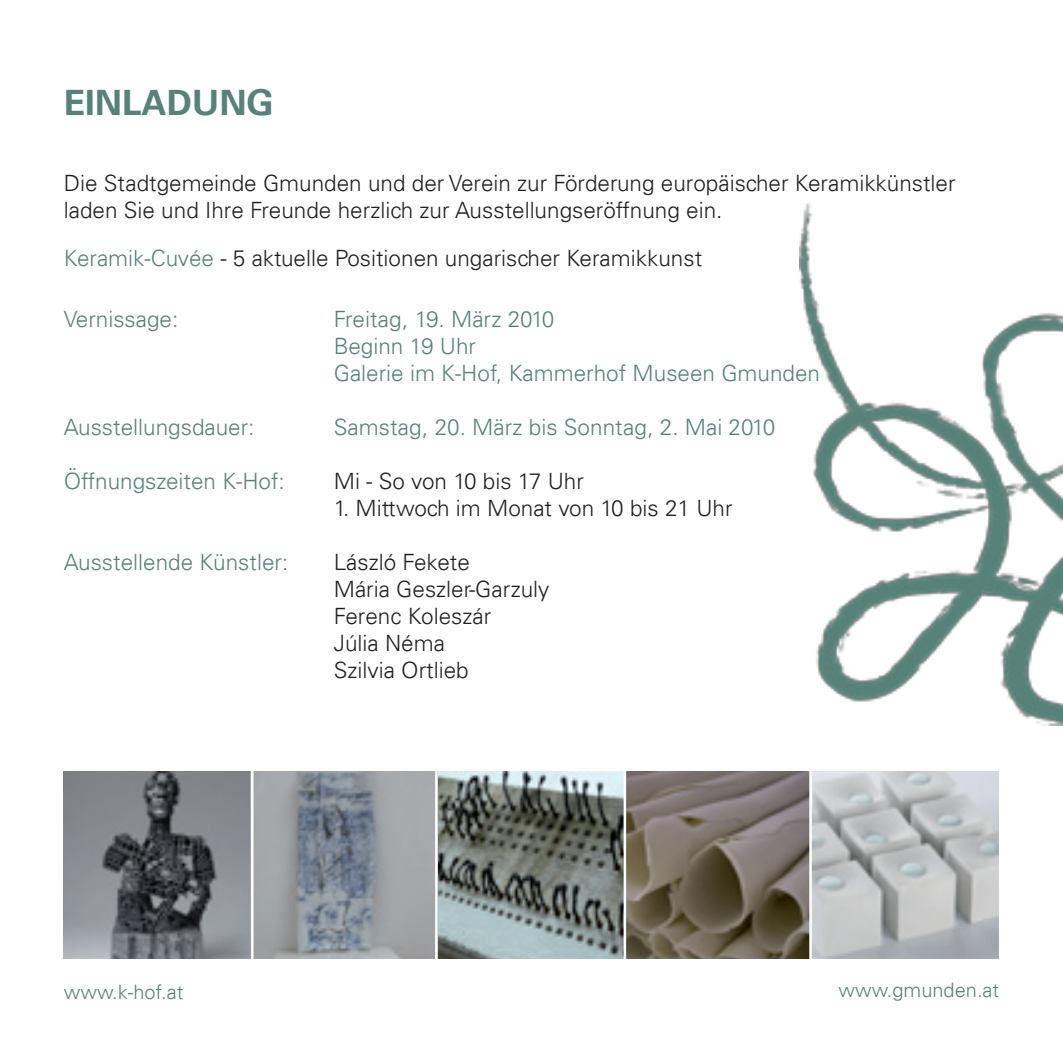
<style>
.page{position:relative;width:1063px;height:1063px;background:#fff}
.page>*{position:absolute;margin:0;border:0;box-sizing:border-box;transform-origin:0 0}
.t1{font:700 35px "Univers LT";color:#58817a}
.t2{font:300 22.5px/27px "Univers LT";color:#231f20}
.t3{font:300 22.5px/27px "Univers LT";color:#58817a}
.t4{font:300 20px "Univers LT";color:#58817a}
.s1{color:#58817a}
</style>
<div class="page">
<img style="left:800px;top:203px;width:263px;height:523px">
<img style="left:64px;top:771px;width:935px;height:187px">
<hr style="left:251px;top:764px;width:3px;height:209px;background:#fff">
<hr style="left:435px;top:764px;width:3px;height:209px;background:#fff">
<hr style="left:624px;top:764px;width:2px;height:209px;background:#fff">
<hr style="left:809px;top:764px;width:3px;height:209px;background:#fff">
<h1 class="t1" style="left:64px;top:82px;width:212px">EINLADUNG</h1>
<p class="t2" style="left:64px;top:169px;width:893px">Die Stadtgemeinde Gmunden und der Verein zur Förderung europäischer Keramikkünstler laden Sie und Ihre Freunde herzlich zur Ausstellungseröffnung ein.</p>
<p class="t2" style="left:64px;top:244px;width:640px"><span class="s1">Keramik-Cuvée</span> - 5 aktuelle Positionen ungarischer Keramikkunst</p>
<p class="t3" style="left:64px;top:305px;width:116px">Vernissage:</p>
<p class="t3" style="left:334px;top:305px;width:488px">Freitag, 19. März 2010<br>Beginn 19 Uhr<br>Galerie im K-Hof, Kammerhof Museen Gmunden</p>
<p class="t3" style="left:64px;top:413px;width:192px">Ausstellungsdauer:</p>
<p class="t3" style="left:334px;top:413px;width:443px">Samstag, 20. März bis Sonntag, 2. Mai 2010</p>
<p class="t3" style="left:64px;top:467px;width:223px">Öffnungszeiten K-Hof:</p>
<p class="t2" style="left:334px;top:467px;width:252px">Mi - So von 10 bis 17 Uhr</p>
<p class="t2" style="left:334px;top:494px;width:400px">1. Mittwoch im Monat von 10 bis 21 Uhr</p>
<p class="t3" style="left:64px;top:548px;width:226px">Ausstellende Künstler:</p>
<p class="t2" style="left:334px;top:548px;width:217px">László Fekete<br>Mária Geszler-Garzuly<br>Ferenc Koleszár<br>Júlia Néma<br>Szilvia Ortlieb</p>
<p class="t4" style="left:64px;top:980px;width:121px">www.k-hof.at</p>
<p class="t4" style="left:838px;top:978px;width:162px">www.gmunden.at</p>
</div>
